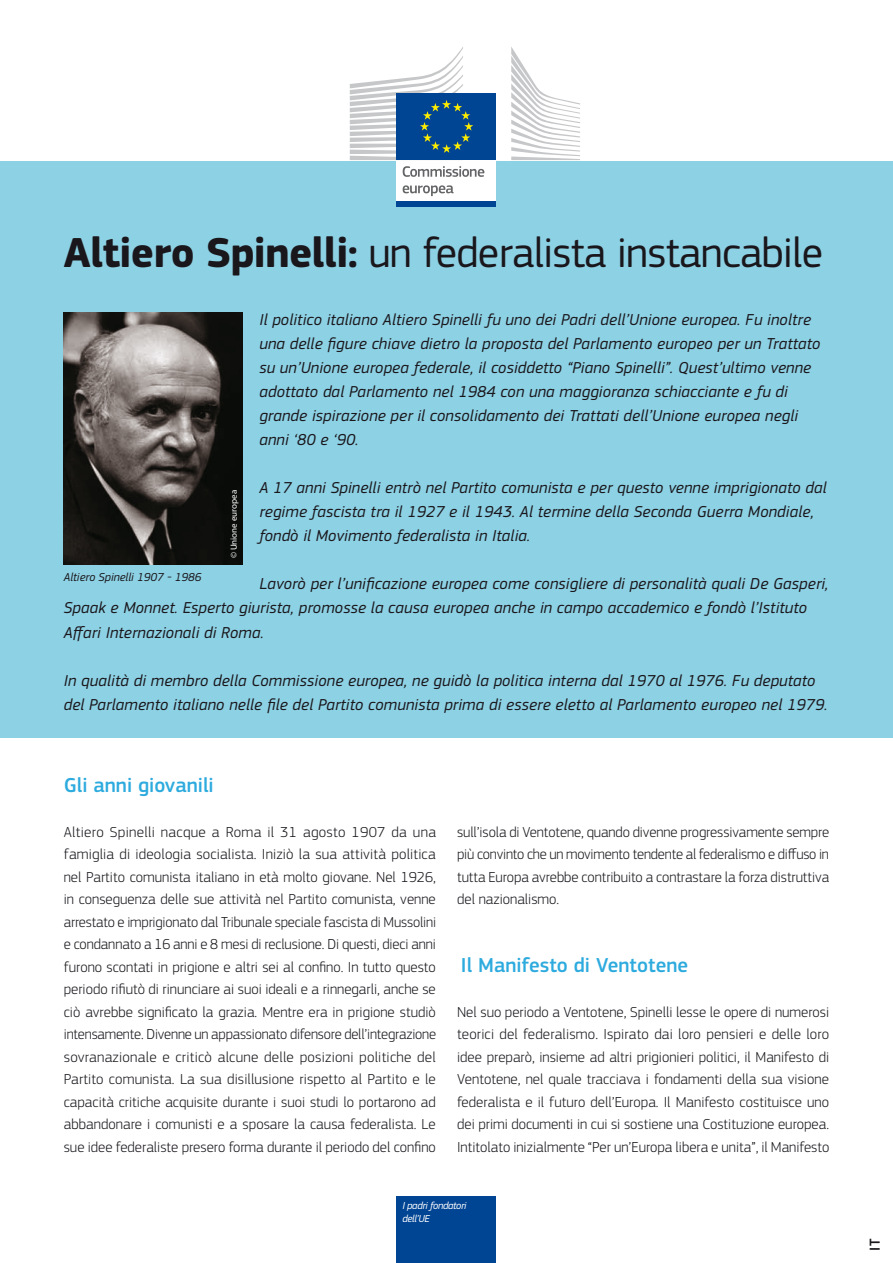
<style>
.page{position:relative;width:893px;height:1263px;background:#fff}
.page>*{position:absolute;margin:0;border:0;box-sizing:border-box;transform-origin:0 0}
.t1{font:43.5px "EC Square Sans Pro";letter-spacing:-.015em;color:#1a171c}
.t2{font:500 21px "EC Square Sans Pro";color:#2eabde}
.t3{font:italic 16.5px/24px "EC Square Sans Pro";letter-spacing:.01em;color:#1a171c}
.t4{font:300 15px/22.5px "EC Square Sans Pro";color:#1a171c;text-align:justify}
.t5{font:500 15px "EC Square Sans Pro";color:#1a171c}
.t6{font:italic 12px "EC Square Sans Pro";color:#1a171c}
.t7{font:italic 10.5px/12.6px "EC Square Sans Pro";letter-spacing:-.03em;color:#fff}
.t8{font:9px "Myriad Pro";color:#fff}
.s1{font-weight:700}
</style>
<div class="page">
<div style="left:397px;top:1196px;width:99px;height:67px;background:#004494"></div>
<div style="left:0;top:160px;width:893px;height:578px;background:#8dd1e4"></div>
<img style="left:63px;top:313px;width:179px;height:252px">
<div style="left:397px;top:158px;width:99px;height:44px;background:#fff"></div>
<svg style="left:403px;top:166px;width:81px;height:11px"></svg>
<svg style="left:403px;top:185px;width:51px;height:11px"></svg>
<div style="left:397px;top:201px;width:99px;height:6px;background:#004494"></div>
<svg style="left:511px;top:47px;width:69px;height:113px"></svg>
<div style="left:397px;top:94px;width:99px;height:66px;background:#004494"></div>
<svg style="left:350px;top:47px;width:123px;height:113px"></svg>
<h1 class="t1" style="left:64px;top:227px;width:761px"><span class="s1">Altiero Spinelli:</span> un federalista instancabile</h1>
<p class="t3" style="left:259px;top:308px;width:563px">Il politico italiano Altiero Spinelli fu uno dei Padri dell’Unione europea. Fu inoltre una delle figure chiave dietro la proposta del Parlamento europeo per un Trattato su un’Unione europea federale, il cosiddetto “Piano Spinelli”. Quest’ultimo venne adottato dal Parlamento nel 1984 con una maggioranza schiacciante e fu di grande ispirazione per il consolidamento dei Trattati dell’Unione europea negli anni ‘80 e ‘90.</p>
<p class="t3" style="left:259px;top:476px;width:569px">A 17 anni Spinelli entrò nel Partito comunista e per questo venne imprigionato dal regime fascista tra il 1927 e il 1943. Al termine della Seconda Guerra Mondiale, fondò il Movimento federalista in Italia.</p>
<p class="t3" style="left:64px;top:572px;width:766px;text-indent:196px">Lavorò per l’unificazione europea come consigliere di personalità quali De Gasperi,<br>Spaak e Monnet. Esperto giurista, promosse la causa europea anche in campo accademico e fondò l’Istituto<br>Affari Internazionali di Roma.</p>
<p class="t3" style="left:64px;top:668px;width:765px">In qualità di membro della Commissione europea, ne guidò la politica interna dal 1970 al 1976. Fu deputato del Parlamento italiano nelle file del Partito comunista prima di essere eletto al Parlamento europeo nel 1979.</p>
<p class="t8" style="left:229px;top:558px;width:70px;rotate:-90deg">© Unione europea</p>
<p class="t6" style="left:64px;top:570px;width:139px">Altiero Spinelli 1907 - 1986</p>
<h2 class="t2" style="left:64px;top:772px;width:152px">Gli anni giovanili</h2>
<p class="t4" style="left:64px;top:820px;width:374px">Altiero Spinelli nacque a Roma il 31 agosto 1907 da una famiglia di ideologia socialista. Iniziò la sua attività politica nel Partito comunista italiano in età molto giovane. Nel 1926, in conseguenza delle sue attività nel Partito comunista, venne arrestato e imprigionato dal Tribunale speciale fascista di Mussolini e condannato a 16 anni e 8 mesi di reclusione. Di questi, dieci anni furono scontati in prigione e altri sei al confino. In tutto questo periodo rifiutò di rinunciare ai suoi ideali e a rinnegarli, anche se ciò avrebbe significato la grazia. Mentre era in prigione studiò intensamente. Divenne un appassionato difensore dell’integrazione sovranazionale e criticò alcune delle posizioni politiche del Partito comunista. La sua disillusione rispetto al Partito e le capacità critiche acquisite durante i suoi studi lo portarono ad abbandonare i comunisti e a sposare la causa federalista. Le sue idee federaliste presero forma durante il periodo del confino</p>
<p class="t4" style="left:457px;top:820px;width:374px">sull’isola di Ventotene, quando divenne progressivamente sempre più convinto che un movimento tendente al federalismo e diffuso in tutta Europa avrebbe contribuito a contrastare la forza distruttiva del nazionalismo.</p>
<h2 class="t2" style="left:461px;top:952px;width:229px">Il Manifesto di Ventotene</h2>
<p class="t4" style="left:457px;top:1000px;width:374px">Nel suo periodo a Ventotene, Spinelli lesse le opere di numerosi teorici del federalismo. Ispirato dai loro pensieri e delle loro idee preparò, insieme ad altri prigionieri politici, il Manifesto di Ventotene, nel quale tracciava i fondamenti della sua visione federalista e il futuro dell’Europa. Il Manifesto costituisce uno dei primi documenti in cui si sostiene una Costituzione europea.<br>Intitolato inizialmente “Per un’Europa libera e unita”, il Manifesto</p>
<p class="t7" style="left:402px;top:1199px;width:66px">I padri fondatori dell’UE</p>
<p class="t5" style="left:866px;top:1250px;width:13px;rotate:-90deg">IT</p>
</div>
